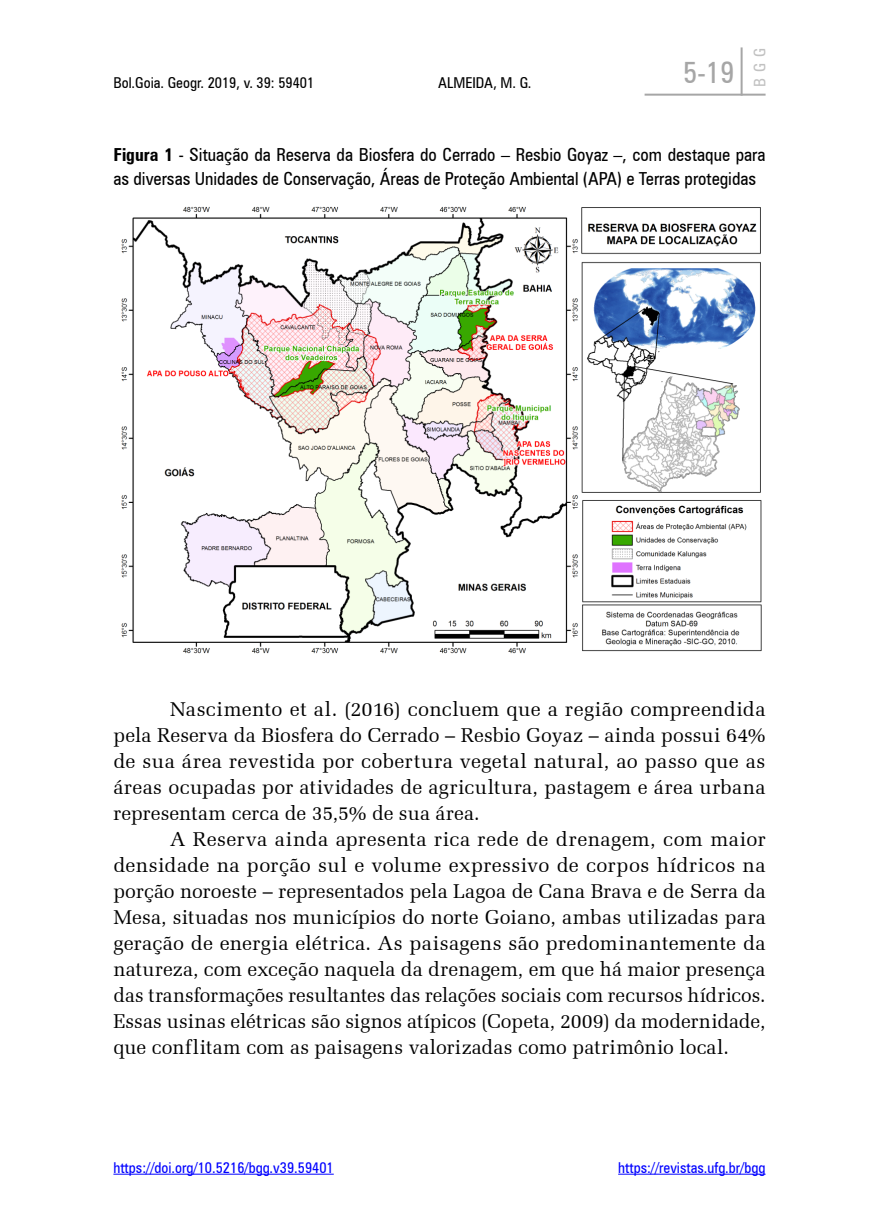
<style>
.page{position:relative;width:879px;height:1219px;background:#fff}
.page>*{position:absolute;margin:0;border:0;box-sizing:border-box;transform-origin:0 0}
.t1{font:condensed 30px "Zurich BT";color:#a6a6a6}
.t2{font:20px/26px "Zapf Elliptical 711 BT";letter-spacing:.01em;color:#000;text-align:justify}
.t3{font:condensed 18px/24px "Zurich BT";color:#000}
.t4{font:condensed 16px "Zurich BT";color:#c1c1c1}
.t5{font:condensed 15px "Zurich BT";color:#00f}
.t6{font:condensed 15px "Zurich BT";color:#000}
.s1{font-weight:700}
</style>
<div class="page">
<hr style="left:113px;top:1174px;width:221px;height:1px;background:#00f">
<hr style="left:618px;top:1174px;width:147px;height:1px;background:#00f">
<hr style="left:740px;top:47px;width:2px;height:49px;background:#a6a6a6">
<hr style="left:644px;top:94px;width:121px;height:2px;background:#a6a6a6">
<img style="left:121px;top:206px;width:641px;height:448px">
<p class="t6" style="left:113px;top:74px;width:202px">Bol.Goia. Geogr. 2019, v. 39: 59401</p>
<p class="t6" style="left:438px;top:73px;width:95px">ALMEIDA, M. G.</p>
<h1 class="t1" style="left:683px;top:55px;width:53px">5-19</h1>
<p class="t4" style="left:750px;top:87px;width:41px;rotate:-90deg">BGG</p>
<p class="t3" style="left:113px;top:143px;width:653px"><span class="s1">Figura 1</span> - Situação da Reserva da Biosfera do Cerrado – Resbio Goyaz –, com destaque para as diversas Unidades de Conservação, Áreas de Proteção Ambiental (APA) e Terras protegidas</p>
<p class="t2" style="left:113px;top:696px;width:653px;text-indent:57px">Nascimento et al. (2016) concluem que a região compreendida pela Reserva da Biosfera do Cerrado – Resbio Goyaz – ainda possui 64% de sua área revestida por cobertura vegetal natural, ao passo que as áreas ocupadas por atividades de agricultura, pastagem e área urbana representam cerca de 35,5% de sua área.</p>
<p class="t2" style="left:113px;top:826px;width:654px;text-indent:57px">A Reserva ainda apresenta rica rede de drenagem, com maior densidade na porção sul e volume expressivo de corpos hídricos na porção noroeste – representados pela Lagoa de Cana Brava e de Serra da Mesa, situadas nos municípios do norte Goiano, ambas utilizadas para geração de energia elétrica. As paisagens são predominantemente da natureza, com exceção naquela da drenagem, em que há maior presença das transformações resultantes das relações sociais com recursos hídricos.<br>Essas usinas elétricas são signos atípicos (Copeta, 2009) da modernidade, que conflitam com as paisagens valorizadas como patrimônio local.</p>
<p class="t5" style="left:113px;top:1158px;width:222px">https://doi.org/10.5216/bgg.v39.59401</p>
<p class="t5" style="left:618px;top:1158px;width:149px">https://revistas.ufg.br/bgg</p>
</div>
